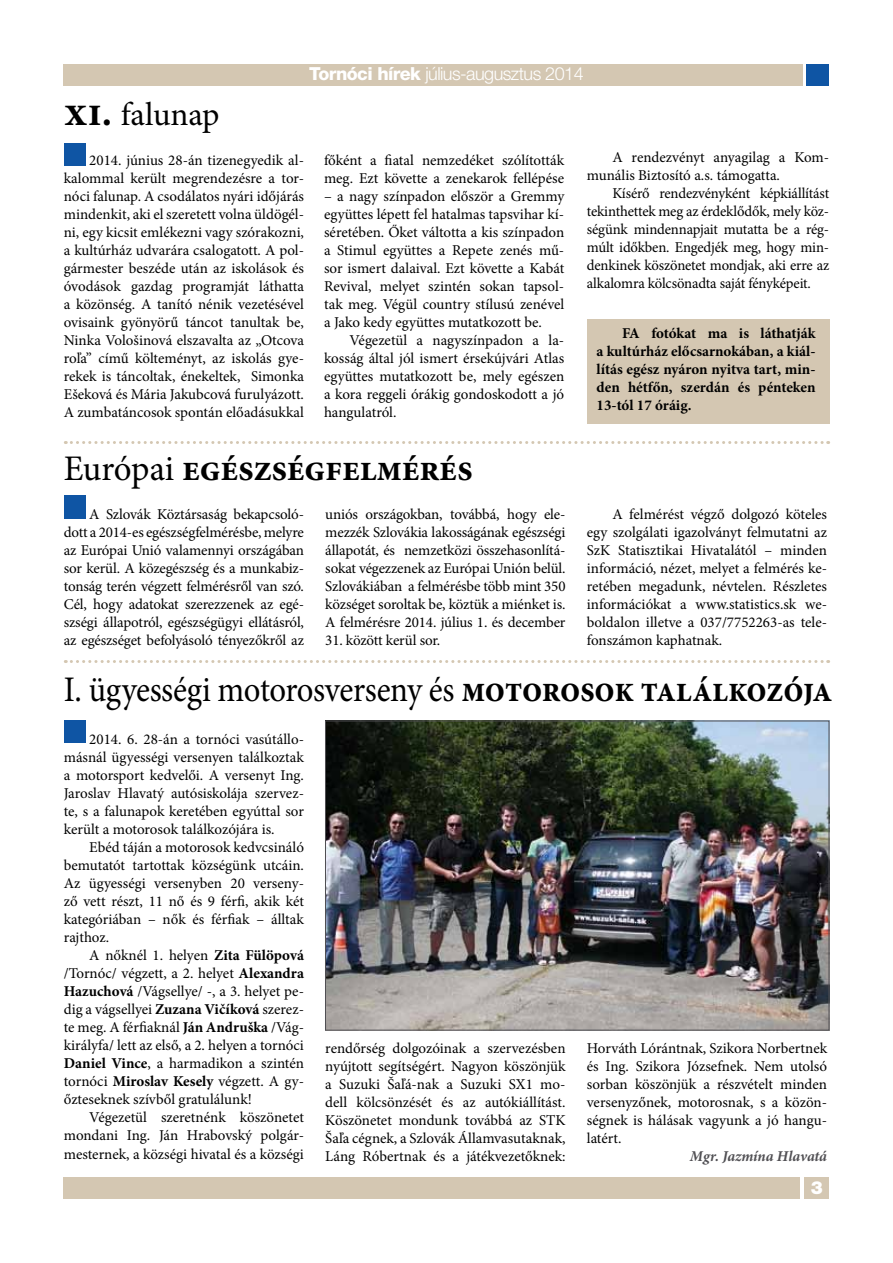
<style>
.page{position:relative;width:893px;height:1263px;background:#fff}
.page>*{position:absolute;margin:0;border:0;box-sizing:border-box;transform-origin:0 0}
.t1{font:36px "Minion Pro";letter-spacing:-.01em;color:#000;scale:.91 1}
.t2{font:700 36px "Minion Pro";letter-spacing:-.01em;color:#000}
.t3{font:33px "Minion Pro";color:#000}
.t4{font:300 18px "Helvetica Neue LT Pro";letter-spacing:-.03em;color:#fff}
.t5{font:900 18px "Helvetica Neue LT Pro";color:#fff}
.t6{font:15px/18px "Minion Pro";letter-spacing:-.005em;color:#000;text-align:justify}
.t7{font:700 15px/18px "Minion Pro";color:#000;text-align:justify}
.t8{font:italic 700 15px "Minion Pro";letter-spacing:-.005em;color:#504f53}
.s1{font-weight:700;font-size:40.5px}
.s2{font-weight:800}
.s3{font-weight:400}
.s4{font-weight:700}
</style>
<div class="page">
<div style="left:804px;top:1177px;width:25px;height:22px;background:#d4c7b2"></div>
<div style="left:806px;top:64px;width:23px;height:22px;background:#0f55a4"></div>
<div style="left:64px;top:1177px;width:736px;height:22px;background:#d4c7b2"></div>
<div style="left:64px;top:64px;width:739px;height:22px;background:#d4c7b2"></div>
<div style="left:64px;top:721px;width:22px;height:22px;background:#0f55a4"></div>
<div style="left:64px;top:143px;width:21px;height:22px;background:#0f55a4"></div>
<div style="left:64px;top:496px;width:21px;height:23px;background:#0f55a4"></div>
<div style="left:587px;top:319px;width:242px;height:104px;background:#d4c7b2"></div>
<svg style="left:65px;top:660px;width:764px;height:3px"></svg>
<svg style="left:65px;top:441px;width:764px;height:3px"></svg>
<img style="left:327px;top:723px;width:500px;height:305px">
<div style="left:325px;top:721px;width:504px;height:309px;border:1px solid #504f53"></div>
<p class="t3" style="left:64px;top:92px;width:157px"><span class="s1">xi.</span> falunap</p>
<p class="t4" style="left:309px;top:63px;width:276px"><span class="s2">Tornóci hírek</span> július-augusztus 2014</p>
<p class="t6" style="left:64px;top:151px;width:242px;text-indent:26px">2014. június 28-án tizenegyedik al&shy;kalommal került megrendezésre a tor&shy;nóci falunap. A csodálatos nyári időjárás mindenkit, aki el szeretett volna üldögél&shy;ni, egy kicsit emlékezni vagy szórakozni, a kultúrház udvarára csalogatott. A pol&shy;gármester beszéde után az iskolások és óvodások gazdag programját láthatta a közönség. A tanító nénik vezetésével ovisaink gyönyörű táncot tanultak be, Ninka Vološinová elszavalta az „Otcova roľa” című költeményt, az iskolás gye&shy;rekek is táncoltak, énekeltek, Simonka Ešeková és Mária Jakubcová furulyázott.<br>A zumbatáncosok spontán előadásukkal</p>
<p class="t6" style="left:324px;top:152px;width:242px">főként a fiatal nemzedéket szólították meg. Ezt követte a zenekarok fellépése</p>
<p class="t6" style="left:324px;top:188px;width:242px">– a nagy színpadon először a Gremmy</p>
<p class="t6" style="left:324px;top:206px;width:242px">együttes lépett fel hatalmas tapsvihar kí-</p>
<p class="t6" style="left:324px;top:224px;width:242px">séretében. Őket váltotta a kis színpadon</p>
<p class="t6" style="left:324px;top:242px;width:242px">a Stimul együttes a Repete zenés mű-</p>
<p class="t6" style="left:324px;top:260px;width:242px">sor ismert dalaival. Ezt követte a Kabát</p>
<p class="t6" style="left:324px;top:278px;width:242px">Revival, melyet szintén sokan tapsol-</p>
<p class="t6" style="left:324px;top:296px;width:242px">tak meg. Végül country stílusú zenével</p>
<p class="t6" style="left:324px;top:314px;width:219px">a Jako kedy együttes mutatkozott be.</p>
<p class="t6" style="left:350px;top:332px;width:216px">Végezetül a nagyszínpadon a la-</p>
<p class="t6" style="left:324px;top:350px;width:242px">kosság által jól ismert érsekújvári Atlas</p>
<p class="t6" style="left:324px;top:368px;width:242px">együttes mutatkozott be, mely egészen</p>
<p class="t6" style="left:324px;top:386px;width:242px">a kora reggeli órákig gondoskodott a jó</p>
<p class="t6" style="left:324px;top:404px;width:74px">hangulatról.</p>
<p class="t2" style="left:64px;top:443px;width:410px"><span class="s3">Európai</span> egészségfelmérés</p>
<p class="t6" style="left:64px;top:505px;width:242px;text-indent:26px">A Szlovák Köztársaság bekapcsoló&shy;dott a 2014-es egészségfelmérésbe, melyre az Európai Unió valamennyi országában sor kerül. A közegészség és a munkabiz&shy;tonság terén végzett felmérésről van szó.<br>Cél, hogy adatokat szerezzenek az egé&shy;szségi állapotról, egészségügyi ellátásról, az egészséget befolyásoló tényezőkről az</p>
<p class="t6" style="left:325px;top:505px;width:242px">uniós országokban, továbbá, hogy ele&shy;mezzék Szlovákia lakosságának egészségi állapotát, és nemzetközi összehasonlítá&shy;sokat végezzenek az Európai Unión belül.<br>Szlovákiában a felmérésbe több mint 350 községet soroltak be, köztük a miénket is.<br>A felmérésre 2014. július 1. és december</p>
<p class="t6" style="left:325px;top:631px;width:117px">31. között kerül sor.</p>
<p class="t6" style="left:612px;top:148px;width:218px">A rendezvényt anyagilag a Kom-</p>
<p class="t6" style="left:587px;top:166px;width:195px">munális Biztosító a.s. támogatta.</p>
<p class="t6" style="left:612px;top:184px;width:218px">Kísérő rendezvényként képkiállítást</p>
<p class="t6" style="left:587px;top:202px;width:244px">tekinthettek meg az érdeklődők, mely köz-</p>
<p class="t6" style="left:587px;top:220px;width:244px">ségünk mindennapjait mutatta be a rég-</p>
<p class="t6" style="left:587px;top:238px;width:244px">múlt időkben. Engedjék meg, hogy min-</p>
<p class="t6" style="left:587px;top:256px;width:244px">denkinek köszönetet mondjak, aki erre az</p>
<p class="t6" style="left:587px;top:274px;width:226px">alkalomra kölcsönadta saját fényképeit.</p>
<p class="t7" style="left:597px;top:324px;width:221px;text-indent:26px">FA fotókat ma is láthatják a kultúrház előcsarnokában, a kiál&shy;lítás egész nyáron nyitva tart, min&shy;den hétfőn, szerdán és pénteken 13-tól 17 óráig.</p>
<p class="t6" style="left:587px;top:505px;width:242px;text-indent:26px">A felmérést végző dolgozó köteles egy szolgálati igazolványt felmutatni az SzK Statisztikai Hivatalától – minden információ, nézet, melyet a felmérés ke&shy;retében megadunk, névtelen. Részletes információkat a www.statistics.sk we&shy;boldalon illetve a 037/7752263-as tele&shy;fonszámon kaphatnak.</p>
<p class="t1" style="left:64px;top:666px;width:846px">I. ügyességi motorosverseny és <span class="s4">motorosok találkozója</span></p>
<p class="t6" style="left:89px;top:731px;width:216px">2014. 6. 28-án a tornóci vasútállo-</p>
<p class="t6" style="left:64px;top:749px;width:242px">másnál ügyességi versenyen találkoztak</p>
<p class="t6" style="left:64px;top:767px;width:242px">a motorsport kedvelői. A versenyt Ing.</p>
<p class="t6" style="left:64px;top:785px;width:242px">Jaroslav Hlavatý autósiskolája szervez-</p>
<p class="t6" style="left:64px;top:803px;width:242px">te, s a falunapok keretében egyúttal sor</p>
<p class="t6" style="left:64px;top:821px;width:212px">került a motorosok találkozójára is.</p>
<p class="t6" style="left:89px;top:839px;width:216px">Ebéd táján a motorosok kedvcsináló</p>
<p class="t6" style="left:64px;top:857px;width:242px">bemutatót tartottak községünk utcáin.</p>
<p class="t6" style="left:64px;top:875px;width:242px">Az ügyességi versenyben 20 verseny-</p>
<p class="t6" style="left:64px;top:893px;width:242px">ző vett részt, 11 nő és 9 férfi, akik két</p>
<p class="t6" style="left:64px;top:911px;width:242px">kategóriában – nők és férfiak – álltak</p>
<p class="t6" style="left:64px;top:929px;width:47px">rajthoz.</p>
<p class="t6" style="left:89px;top:947px;width:216px">A nőknél 1. helyen <span class="s4">Zita Fülöpová</span></p>
<p class="t6" style="left:64px;top:965px;width:242px">/Tornóc/ végzett, a 2. helyet <span class="s4">Alexandra</span></p>
<p class="t6" style="left:64px;top:983px;width:242px"><span class="s4">Hazuchová</span> /Vágsellye/ -, a 3. helyet pe-</p>
<p class="t6" style="left:64px;top:1001px;width:242px">dig a vágsellyei <span class="s4">Zuzana Vičíková</span> szerez-</p>
<p class="t6" style="left:64px;top:1019px;width:242px">te meg. A férfiaknál <span class="s4">Ján Andruška</span> /Vág-</p>
<p class="t6" style="left:64px;top:1037px;width:242px">királyfa/ lett az első, a 2. helyen a tornóci</p>
<p class="t6" style="left:64px;top:1055px;width:242px"><span class="s4">Daniel Vince</span>, a harmadikon a szintén</p>
<p class="t6" style="left:64px;top:1073px;width:242px">tornóci <span class="s4">Miroslav Kesely</span> végzett. A gy-</p>
<p class="t6" style="left:64px;top:1091px;width:190px">őzteseknek szívből gratulálunk!</p>
<p class="t6" style="left:89px;top:1109px;width:216px">Végezetül szeretnénk köszönetet</p>
<p class="t6" style="left:64px;top:1127px;width:242px">mondani Ing. Ján Hrabovský polgár-</p>
<p class="t6" style="left:64px;top:1145px;width:242px">mesternek, a községi hivatal és a községi</p>
<p class="t6" style="left:325px;top:1039px;width:242px">rendőrség dolgozóinak a szervezésben nyújtott segítségért. Nagyon köszönjük a Suzuki Šaľá-nak a Suzuki SX1 mo&shy;dell kölcsönzését és az autókiállítást.<br>Köszönetet mondunk továbbá az STK Šaľa cégnek, a Szlovák Államvasutaknak, Láng Róbertnak és a játékvezetőknek:</p>
<p class="t6" style="left:587px;top:1039px;width:242px">Horváth Lórántnak, Szikora Norbertnek</p>
<p class="t6" style="left:587px;top:1057px;width:242px">és Ing. Szikora Józsefnek. Nem utolsó</p>
<p class="t6" style="left:587px;top:1075px;width:242px">sorban köszönjük a részvételt minden</p>
<p class="t6" style="left:587px;top:1093px;width:242px">versenyzőnek, motorosnak, s a közön-</p>
<p class="t6" style="left:587px;top:1111px;width:242px">ségnek is hálásak vagyunk a jó hangu-</p>
<p class="t6" style="left:587px;top:1129px;width:36px">latért.</p>
<p class="t8" style="left:690px;top:1145px;width:139px">Mgr. Jazmína Hlavatá</p>
<p class="t5" style="left:811px;top:1177px;width:14px">3</p>
</div>
